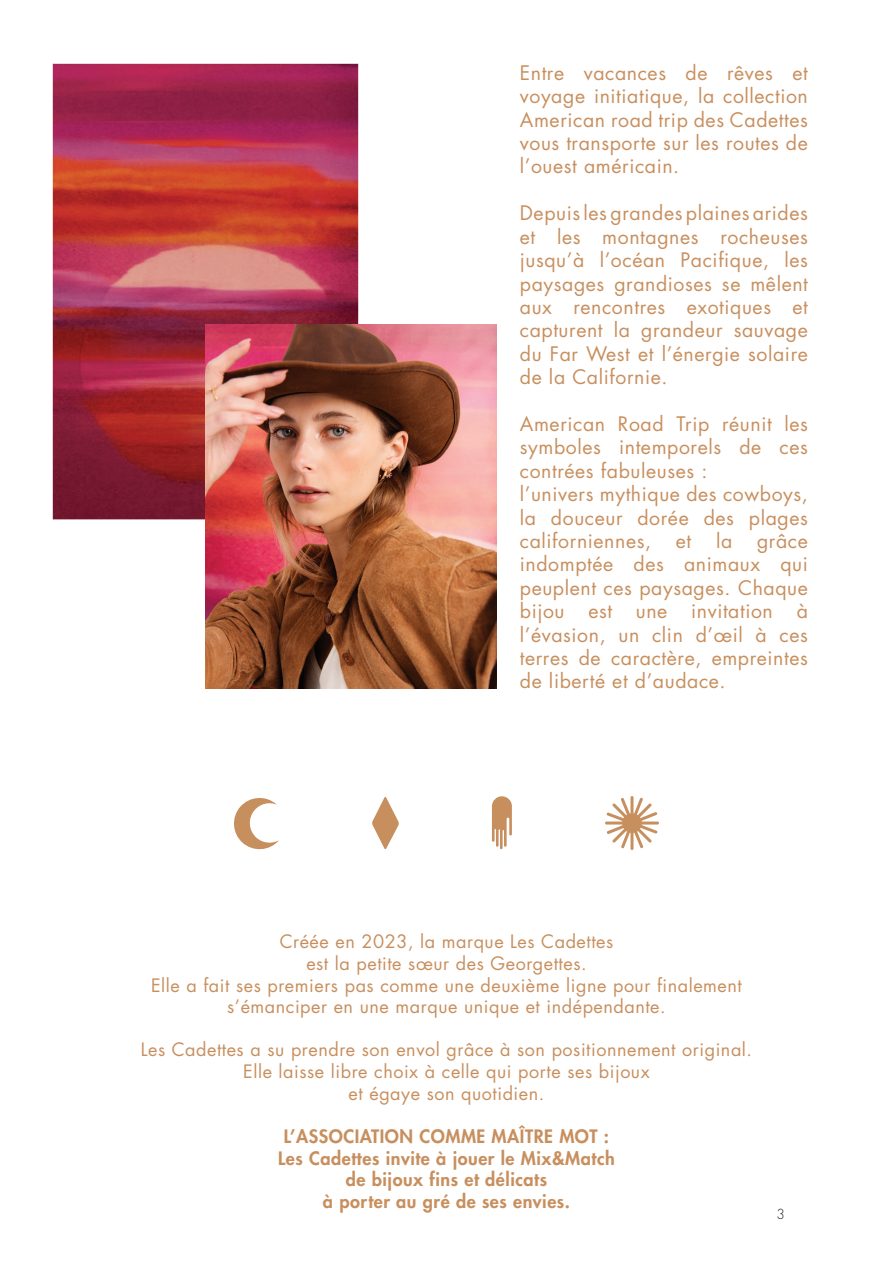
<style>
.page{position:relative;width:893px;height:1263px;background:#fff}
.page>*{position:absolute;margin:0;border:0;box-sizing:border-box;transform-origin:0 0}
.t1{font:19.5px/23.4px "Futura Std";letter-spacing:.03em;color:#c88f5e;text-align:justify}
.t2{font:18px/21.6px "Futura Std";letter-spacing:.03em;color:#c88f5e;text-align:center}
.t3{font:800 18px/21.6px "Futura Std";letter-spacing:.03em;color:#c88f5e;text-align:center}
.t4{font:300 13.5px "Futura Std";color:#231f20}
</style>
<div class="page">
<img style="left:52px;top:64px;width:307px;height:456px">
<img style="left:205px;top:325px;width:291px;height:363px">
<svg style="left:605px;top:796px;width:54px;height:54px"></svg>
<svg style="left:492px;top:796px;width:20px;height:53px"></svg>
<svg style="left:372px;top:797px;width:27px;height:52px"></svg>
<svg style="left:234px;top:798px;width:45px;height:52px"></svg>
<p class="t1" style="left:520px;top:61px;width:290px">Entre vacances de rêves et voyage initiatique, la collection American road trip des Cadettes vous transporte sur les routes de l’ouest américain.</p>
<p class="t1" style="left:520px;top:202px;width:290px">Depuis les grandes plaines arides et les montagnes rocheuses jusqu’à l’océan Pacifique, les paysages grandioses se mêlent aux rencontres exotiques et capturent la grandeur sauvage du Far West et l’énergie solaire de la Californie.</p>
<p class="t1" style="left:520px;top:412px;width:290px;text-align:left">American Road Trip réunit les symboles intemporels de ces contrées fabuleuses :<br>l’univers mythique des cowboys, la douceur dorée des plages californiennes,</p>
<p class="t1" style="left:676px;top:529px;width:17px">et</p>
<p class="t1" style="left:716px;top:529px;width:18px">la</p>
<p class="t1" style="left:520px;top:529px;width:290px;text-indent:237px">grâce indomptée des animaux qui peuplent ces paysages. Chaque bijou est une invitation à l’évasion, un clin d’œil à ces terres de caractère, empreintes de liberté et d’audace.</p>
<p class="t2" style="left:151px;top:931px;width:592px">Créée en 2023, la marque Les Cadettes<br>est la petite sœur des Georgettes.<br>Elle a fait ses premiers pas comme une deuxième ligne pour finalement s’émanciper en une marque unique et indépendante.</p>
<p class="t2" style="left:141px;top:1039px;width:613px">Les Cadettes a su prendre son envol grâce à son positionnement original.<br>Elle laisse libre choix à celle qui porte ses bijoux<br>et égaye son quotidien.</p>
<p class="t3" style="left:278px;top:1125px;width:338px">L’ASSOCIATION COMME MAÎTRE MOT :<br>Les Cadettes invite à jouer le Mix&amp;Match de bijoux fins et délicats<br>à porter au gré de ses envies.</p>
<p class="t4" style="left:776px;top:1206px;width:10px">3</p>
</div>
